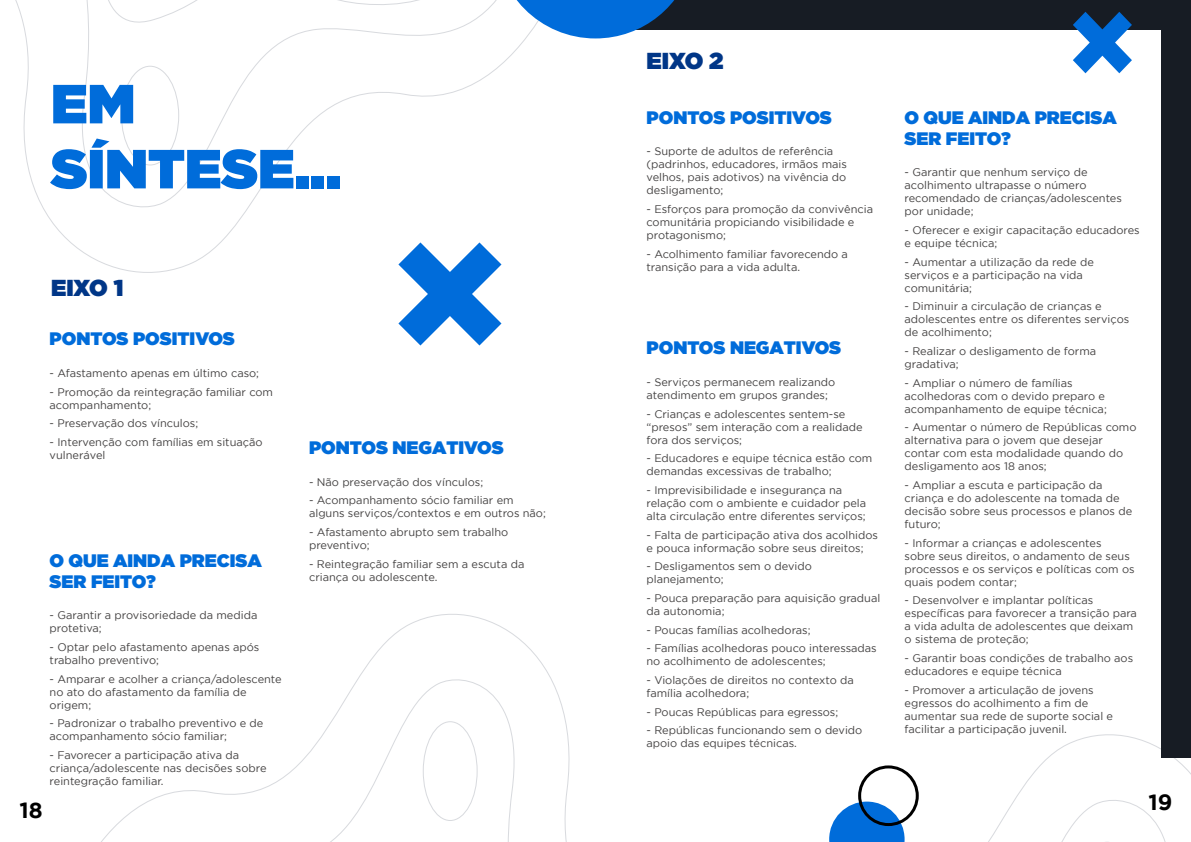
<style>
.page{position:relative;width:1191px;height:842px;background:#fff}
.page>*{position:absolute;margin:0;border:0;box-sizing:border-box;transform-origin:0 0}
.t1{font:900 55px/65px "Gotham";color:#006cda}
.t2{font:900 23px "Gotham";color:#003687}
.t3{font:700 22px "Gotham";color:#000}
.t4{font:900 18px/21px "Gotham";color:#006cda}
.t5{font:11px/13px "Gotham";color:#434141}
</style>
<div class="page">
<svg style="left:398px;top:298px;width:103px;height:47px"></svg>
<svg style="left:15px;top:0;width:511px;height:298px"></svg>
<svg style="left:101px;top:614px;width:469px;height:228px"></svg>
<svg style="left:858px;top:734px;width:333px;height:108px"></svg>
<svg style="left:829px;top:801px;width:75px;height:41px"></svg>
<div style="left:858px;top:765px;width:60px;height:61px;border:3px solid #000;border-radius:50%"></div>
<div style="left:595px;top:1px;width:596px;height:29px;background:#171c24"></div>
<div style="left:1161px;top:0;width:30px;height:758px;background:#171c24"></div>
<svg style="left:1073px;top:12px;width:59px;height:61px"></svg>
<svg style="left:495px;top:0;width:200px;height:38px"></svg>
<h1 class="t1" style="left:51px;top:71px;width:292px">EM<br>SÍNTESE...</h1>
<h2 class="t2" style="left:51px;top:272px;width:74px">EIXO 1</h2>
<h3 class="t4" style="left:50px;top:328px;width:187px">PONTOS POSITIVOS</h3>
<p class="t5" style="left:50px;top:366px;width:211px">- Afastamento apenas em último caso;</p>
<p class="t5" style="left:50px;top:385px;width:225px">- Promoção da reintegração familiar com acompanhamento;</p>
<p class="t5" style="left:50px;top:417px;width:150px">- Preservação dos vínculos;</p>
<p class="t5" style="left:50px;top:435px;width:214px">- Intervenção com famílias em situação vulnerável</p>
<h3 class="t4" style="left:50px;top:549px;width:214px">O QUE AINDA PRECISA<br>SER FEITO?</h3>
<p class="t5" style="left:50px;top:609px;width:209px">- Garantir a provisoriedade da medida protetiva;</p>
<p class="t5" style="left:50px;top:640px;width:211px">- Optar pelo afastamento apenas após trabalho preventivo;</p>
<p class="t5" style="left:50px;top:672px;width:234px">- Amparar e acolher a criança/adolescente no ato do afastamento da família de origem;</p>
<p class="t5" style="left:50px;top:717px;width:215px">- Padronizar o trabalho preventivo e de acompanhamento sócio familiar;</p>
<p class="t5" style="left:50px;top:748px;width:218px">- Favorecer a participação ativa da criança/adolescente nas decisões sobre reintegração familiar.</p>
<h3 class="t4" style="left:309px;top:437px;width:196px">PONTOS NEGATIVOS</h3>
<p class="t5" style="left:309px;top:475px;width:175px">- Não preservação dos vínculos;</p>
<p class="t5" style="left:309px;top:494px;width:238px">- Acompanhamento sócio familiar em alguns serviços/contextos e em outros não;</p>
<p class="t5" style="left:309px;top:525px;width:201px">- Afastamento abrupto sem trabalho preventivo;</p>
<p class="t5" style="left:309px;top:557px;width:217px">- Reintegração familiar sem a escuta da criança ou adolescente.</p>
<h2 class="t2" style="left:646px;top:45px;width:79px">EIXO 2</h2>
<h3 class="t4" style="left:646px;top:106px;width:187px">PONTOS POSITIVOS</h3>
<p class="t5" style="left:646px;top:145px;width:202px">- Suporte de adultos de referência (padrinhos, educadores, irmãos mais velhos, pais adotivos) na vivência do desligamento;</p>
<p class="t5" style="left:646px;top:202px;width:228px">- Esforços para promoção da convivência comunitária propiciando visibilidade e protagonismo;</p>
<p class="t5" style="left:646px;top:247px;width:203px">- Acolhimento familiar favorecendo a transição para a vida adulta.</p>
<h3 class="t4" style="left:646px;top:337px;width:196px">PONTOS NEGATIVOS</h3>
<p class="t5" style="left:646px;top:375px;width:190px">- Serviços permanecem realizando atendimento em grupos grandes;</p>
<p class="t5" style="left:646px;top:407px;width:218px">- Crianças e adolescentes sentem-se “presos” sem interação com a realidade fora dos serviços;</p>
<p class="t5" style="left:646px;top:452px;width:227px">- Educadores e equipe técnica estão com demandas excessivas de trabalho;</p>
<p class="t5" style="left:646px;top:483px;width:221px">- Imprevisibilidade e insegurança na relação com o ambiente e cuidador pela alta circulação entre diferentes serviços;</p>
<p class="t5" style="left:646px;top:528px;width:233px">- Falta de participação ativa dos acolhidos e pouca informação sobre seus direitos;</p>
<p class="t5" style="left:646px;top:560px;width:167px">- Desligamentos sem o devido planejamento;</p>
<p class="t5" style="left:646px;top:591px;width:235px">- Pouca preparação para aquisição gradual da autonomia;</p>
<p class="t5" style="left:646px;top:623px;width:165px">- Poucas famílias acolhedoras;</p>
<p class="t5" style="left:646px;top:642px;width:232px">- Famílias acolhedoras pouco interessadas no acolhimento de adolescentes;</p>
<p class="t5" style="left:646px;top:673px;width:209px">- Violações de direitos no contexto da família acolhedora;</p>
<p class="t5" style="left:646px;top:705px;width:193px">- Poucas Repúblicas para egressos;</p>
<p class="t5" style="left:646px;top:724px;width:217px">- Repúblicas funcionando sem o devido apoio das equipes técnicas.</p>
<h3 class="t4" style="left:904px;top:106px;width:214px">O QUE AINDA PRECISA<br>SER FEITO?</h3>
<p class="t5" style="left:904px;top:166px;width:219px">- Garantir que nenhum serviço de acolhimento ultrapasse o número recomendado de crianças/adolescentes por unidade;</p>
<p class="t5" style="left:904px;top:223px;width:237px">- Oferecer e exigir capacitação educadores e equipe técnica;</p>
<p class="t5" style="left:904px;top:255px;width:191px">- Aumentar a utilização da rede de serviços e a participação na vida comunitária;</p>
<p class="t5" style="left:904px;top:300px;width:226px">- Diminuir a circulação de crianças e adolescentes entre os diferentes serviços de acolhimento;</p>
<p class="t5" style="left:904px;top:344px;width:193px">- Realizar o desligamento de forma gradativa;</p>
<p class="t5" style="left:904px;top:376px;width:204px">- Ampliar o número de famílias acolhedoras com o devido preparo e acompanhamento de equipe técnica;</p>
<p class="t5" style="left:904px;top:421px;width:233px">- Aumentar o número de Repúblicas como alternativa para o jovem que desejar contar com esta modalidade quando do desligamento aos 18 anos;</p>
<p class="t5" style="left:904px;top:478px;width:229px">- Ampliar a escuta e participação da criança e do adolescente na tomada de decisão sobre seus processos e planos de futuro;</p>
<p class="t5" style="left:904px;top:536px;width:231px">- Informar a crianças e adolescentes sobre seus direitos, o andamento de seus processos e os serviços e políticas com os quais podem contar;</p>
<p class="t5" style="left:904px;top:594px;width:234px">- Desenvolver e implantar políticas específicas para favorecer a transição para a vida adulta de adolescentes que deixam o sistema de proteção;</p>
<p class="t5" style="left:904px;top:651px;width:230px">- Garantir boas condições de trabalho aos educadores e equipe técnica</p>
<p class="t5" style="left:904px;top:683px;width:210px">- Promover a articulação de jovens egressos do acolhimento a fim de aumentar sua rede de suporte social e facilitar a participação juvenil.</p>
<h3 class="t3" style="left:19px;top:797px;width:25px">18</h3>
<h3 class="t3" style="left:1148px;top:789px;width:25px">19</h3>
</div>
